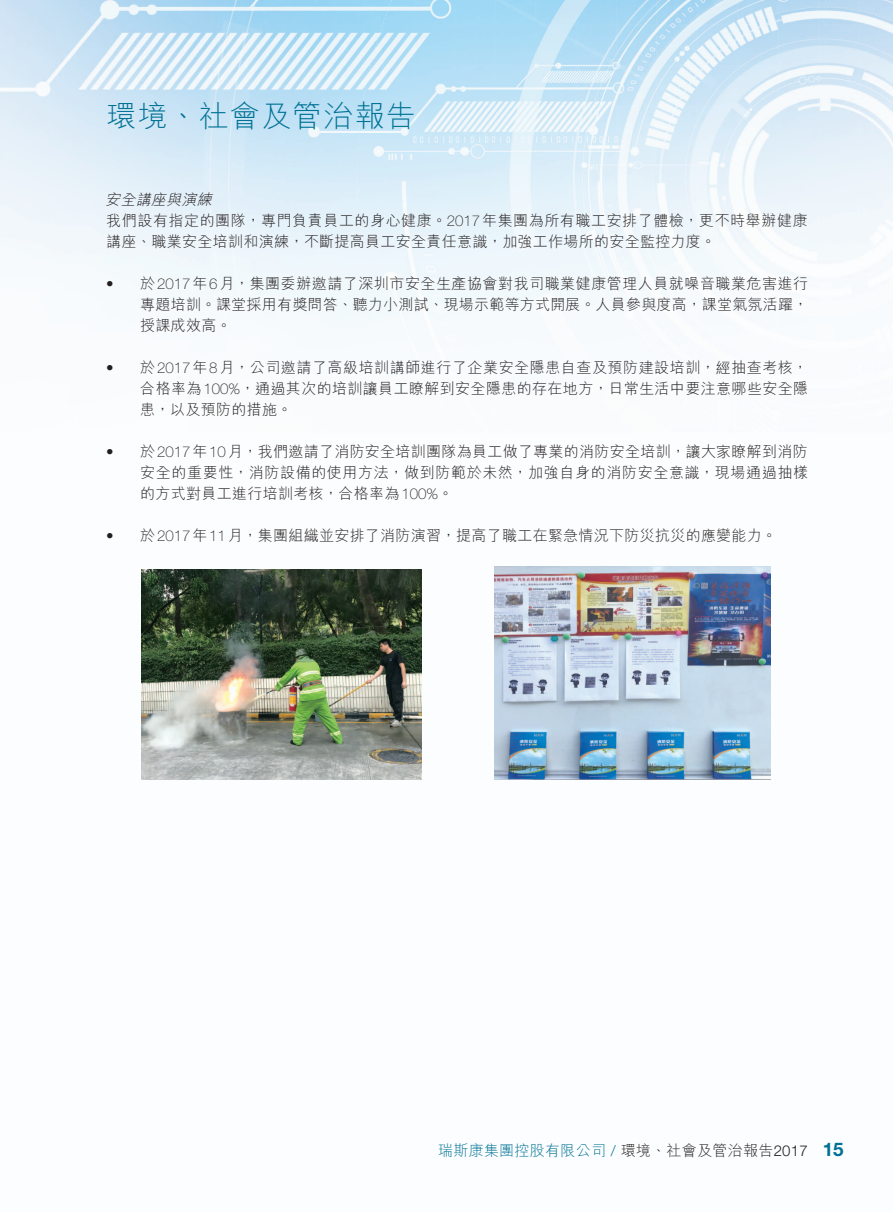
<style>
.page{position:relative;width:893px;height:1212px;background:#fff}
.page>*{position:absolute;margin:0;border:0;box-sizing:border-box;transform-origin:0 0}
.t1{font:300 30px "M Hei HK";letter-spacing:.04em;color:#007295}
.t2{font:700 18.75px "Helvetica Neue LT Std";color:#007295}
._00_txt{font:300 15px/21px "M Hei HK";letter-spacing:.025em;color:#231f20}
.t3{font:300 15px "M Hei HK";letter-spacing:.02em;color:#007295}
._04_H4{font:italic 300 15px "M Hei HK";color:#231f20}
._00_txt-2{font:100 15px "Helvetica Neue LT Std";color:#231f20}
.s1{font-family:"Helvetica Neue LT Std";font-weight:100}
.s2{font-family:"Helvetica Neue LT Std"}
.s3{color:#231f20}
.s4{font-family:"Helvetica Neue LT Std";color:#231f20}
</style>
<div class="page">
<img style="left:0;top:0;width:893px;height:780px">
<img style="left:142px;top:570px;width:280px;height:209px">
<img style="left:494px;top:566px;width:277px;height:213px">
<h1 class="t1" style="left:106px;top:100px;width:311px">環境、社會及管治報告</h1>
<p class="_04_H4" style="left:105px;top:192px;width:111px">安全講座與演練</p>
<p class="_00_txt" style="left:106px;top:210px;width:703px">我們設有指定的團隊，專門負責員工的身心健康。<span class="s1">2017</span>年集團為所有職工安排了體檢，更不時舉辦健康講座、職業安全培訓和演練，不斷提高員工安全責任意識，加強工作場所的安全監控力度。</p>
<p class="_00_txt" style="left:140px;top:273px;width:669px">於<span class="s1">2017</span>年<span class="s1">6</span>月，集團委辦邀請了深圳市安全生產協會對我司職業健康管理人員就噪音職業危害進行</p>
<p class="_00_txt-2" style="left:106px;top:275px;width:9px">•</p>
<p class="_00_txt-2" style="left:106px;top:359px;width:9px">•</p>
<p class="_00_txt-2" style="left:106px;top:443px;width:9px">•</p>
<p class="_00_txt-2" style="left:106px;top:527px;width:9px">•</p>
<p class="_00_txt" style="left:140px;top:294px;width:669px">專題培訓。課堂採用有獎問答、聽力小測試、現場示範等方式開展。人員參與度高，課堂氣氛活躍，授課成效高。</p>
<p class="_00_txt" style="left:140px;top:357px;width:669px">於<span class="s1">2017</span>年<span class="s1">8</span>月，公司邀請了高級培訓講師進行了企業安全隱患自查及預防建設培訓，經抽查考核，</p>
<p class="_00_txt" style="left:140px;top:378px;width:669px">合格率為<span class="s1">100%</span>，通過其次的培訓讓員工瞭解到安全隱患的存在地方，日常生活中要注意哪些安全隱患，以及預防的措施。</p>
<p class="_00_txt" style="left:140px;top:441px;width:669px">於<span class="s1">2017</span>年<span class="s1">10</span>月，我們邀請了消防安全培訓團隊為員工做了專業的消防安全培訓，讓大家瞭解到消防</p>
<p class="_00_txt" style="left:140px;top:462px;width:669px">安全的重要性，消防設備的使用方法，做到防範於未然，加強自身的消防安全意識，現場通過抽樣的方式對員工進行培訓考核，合格率為<span class="s1">100%</span>。</p>
<p class="_00_txt" style="left:140px;top:525px;width:638px">於<span class="s1">2017</span>年<span class="s1">11</span>月，集團組織並安排了消防演習，提高了職工在緊急情況下防災抗災的應變能力。</p>
<p class="t3" style="left:438px;top:1143px;width:371px">瑞斯康集團控股有限公司 <span class="s2">/</span> <span class="s3">環境、社會及管治報告</span><span class="s4">2017</span></p>
<p class="t2" style="left:823px;top:1138px;width:22px">15</p>
</div>
